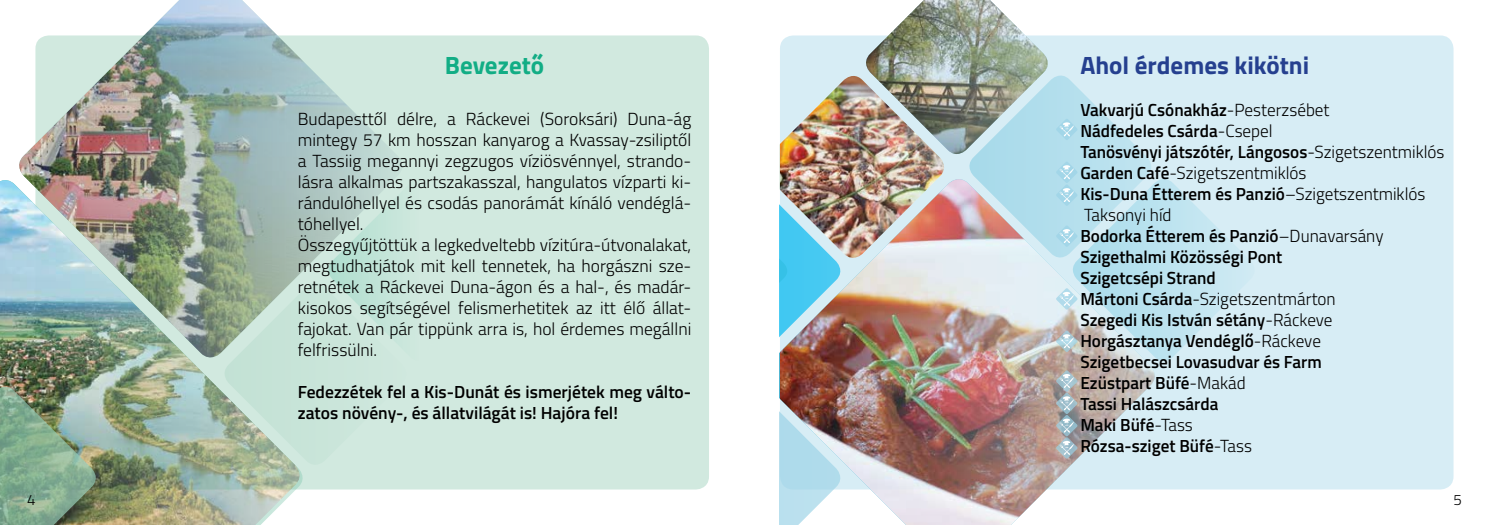
<style>
.page{position:relative;width:1489px;height:525px;background:#fff}
.page>*{position:absolute;margin:0;border:0;box-sizing:border-box;transform-origin:0 0}
.t1{font:700 25px "Titillium";color:#25408f}
.t2{font:700 25px "Titillium";color:#12ad85}
.t3{font:600 17.5px/21px "Titillium";color:#000}
.t4{font:300 17.5px/21px "Titillium";color:#000}
.t5{font:300 15px "Titillium";color:#000}
.s1{font-weight:300}
</style>
<div class="page">
<div style="left:780px;top:35px;width:673px;height:454px;background:#d7edf5;border-radius:13px"></div>
<div style="left:35px;top:35px;width:674px;height:454px;background:#d1e9df;border-radius:13px"></div>
<img style="left:101px;top:363px;width:204px;height:161px">
<img style="left:35px;top:0;width:373px;height:363px">
<svg style="left:219px;top:277px;width:189px;height:193px;fill:#c8e5d9"></svg>
<img style="left:0;top:76px;width:101px;height:448px">
<svg style="left:1160px;top:179px;width:76px;height:182px;fill:#c5e6f1"></svg>
<svg style="left:1078px;top:88px;width:73px;height:85px;fill:#bee3ef"></svg>
<img style="left:845px;top:179px;width:315px;height:345px">
<img style="left:780px;top:263px;width:65px;height:261px">
<img style="left:780px;top:76px;width:167px;height:187px">
<img style="left:860px;top:0;width:218px;height:206px">
<svg style="left:1055px;top:225px;width:23px;height:22px"></svg>
<svg style="left:1055px;top:287px;width:23px;height:23px"></svg>
<svg style="left:1055px;top:330px;width:23px;height:22px"></svg>
<svg style="left:1055px;top:369px;width:23px;height:90px"></svg>
<h1 class="t2" style="left:445px;top:46px;width:101px">Bevezető</h1>
<p class="t4" style="left:298px;top:107px;width:395px">Budapesttől délre, a Ráckevei (Soroksári) Duna-ág mintegy 57 km hosszan kanyarog a Kvassay-zsiliptől a Tassiig megannyi zegzugos víziösvénnyel, strando&shy;lásra alkalmas partszakasszal, hangulatos vízparti ki&shy;rándulóhellyel és csodás panorámát kínáló vendéglá&shy;tóhellyel.<br>Összegyűjtöttük a legkedveltebb vízitúra-útvonalakat, megtudhatjátok mit kell tennetek, ha horgászni sze&shy;retnétek a Ráckevei Duna-ágon és a hal-, és madár&shy;kisokos segítségével felismerhetitek az itt élő állat&shy;fajokat. Van pár tippünk arra is, hol érdemes megállni felfrissülni.</p>
<p class="t3" style="left:298px;top:380px;width:395px">Fedezzétek fel a Kis-Dunát és ismerjétek meg válto&shy;zatos növény-, és állatvilágát is! Hajóra fel!</p>
<h1 class="t1" style="left:1080px;top:46px;width:230px">Ahol érdemes kikötni</h1>
<p class="t3" style="left:1080px;top:98px;width:365px">Vakvarjú Csónakház<span class="s1">-Pesterzsébet<br></span>Nádfedeles Csárda<span class="s1">-Csepel<br></span>Tanösvényi játszótér, Lángosos<span class="s1">-Szigetszentmiklós<br></span>Garden Café<span class="s1">-Szigetszentmiklós<br></span>Kis-Duna Étterem és Panzió<span class="s1">–Szigetszentmiklós<br>Taksonyi híd<br></span>Bodorka Étterem és Panzió<span class="s1">–Dunavarsány<br></span>Szigethalmi Közösségi Pont<br>Szigetcsépi Strand<br>Mártoni Csárda<span class="s1">-Szigetszentmárton<br></span>Szegedi Kis István sétány<span class="s1">-Ráckeve<br></span>Horgásztanya Vendéglő<span class="s1">-Ráckeve<br></span>Szigetbecsei Lovasudvar és Farm<br>Ezüstpart Büfé<span class="s1">-Makád<br></span>Tassi Halászcsárda<br>Maki Büfé<span class="s1">-Tass<br></span>Rózsa-sziget Büfé<span class="s1">-Tass</span></p>
<p class="t5" style="left:27px;top:489px;width:10px">4</p>
<p class="t5" style="left:1453px;top:489px;width:10px">5</p>
</div>
